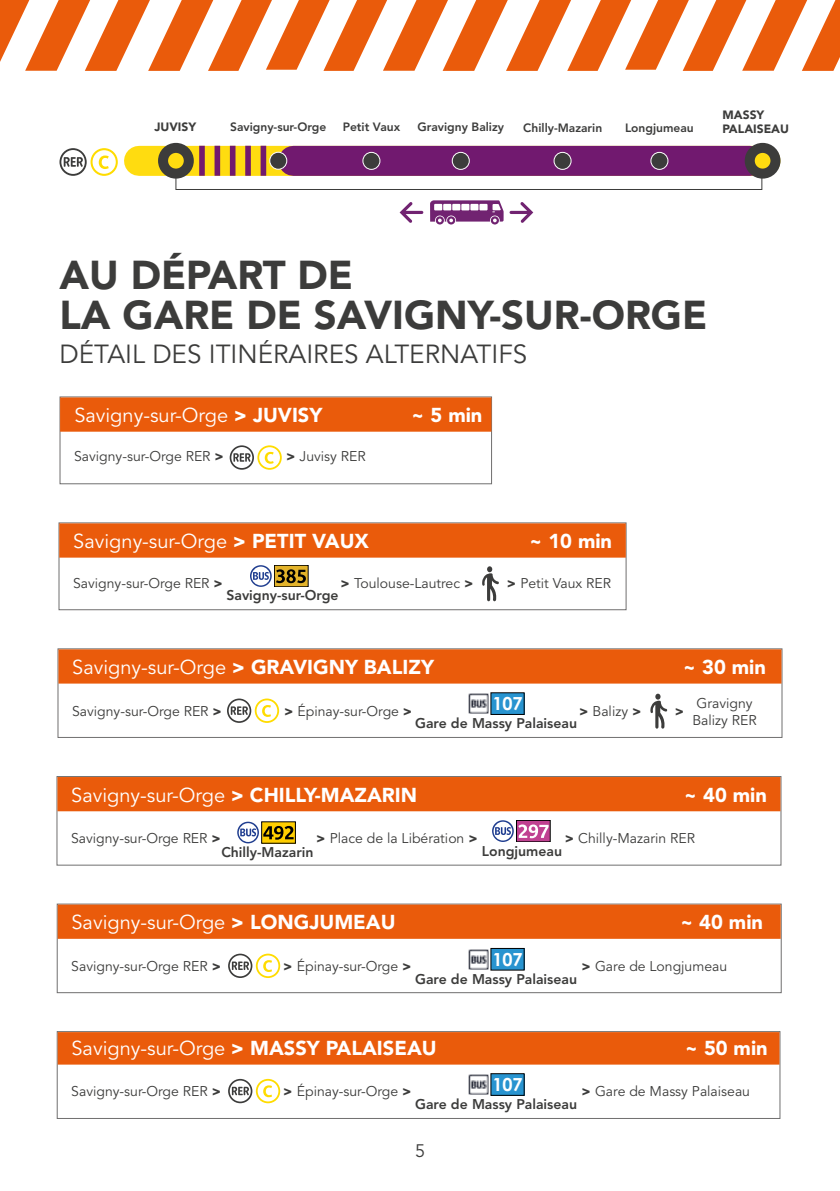
<style>
.page{position:relative;width:840px;height:1191px;background:#fff}
.page>*{position:absolute;margin:0;border:0;box-sizing:border-box;transform-origin:0 0}
.t1{font:900 40px/40px "Avenir LT Std";color:#3c3c3b}
.t2{font:26px "Avenir LT Std";color:#3c3c3b}
.t3{font:20px "Avenir LT Std";color:#fff}
.t4{font:900 20px "Avenir LT Std";color:#fff}
.t5{font:700 18px "Century Gothic";color:#fff}
.t6{font:18px "Avenir LT Std";color:#3c3c3b}
.t7{font:14px/16.8px "Avenir LT Std";color:#3c3c3b}
.t8{font:800 14px "Avenir LT Std";color:#3c3c3b}
.t9{font:900 14px "Avenir LT Std";color:#3c3c3b}
.t10{font:800 12px "Avenir LT Std";color:#3c3c3b}
.t11{font:900 12px/14px "Avenir LT Std";color:#3c3c3b}
.s1{font-weight:900}
</style>
<div class="page">
<svg style="left:0;top:0;width:839px;height:71px"></svg>
<div style="left:59px;top:396px;width:433px;height:88px;border:1px solid #706f6f"></div>
<div style="left:58px;top:522px;width:568px;height:88px;border:1px solid #706f6f"></div>
<div style="left:57px;top:648px;width:725px;height:90px;border:1px solid #706f6f"></div>
<div style="left:56px;top:776px;width:725px;height:89px;border:1px solid #706f6f"></div>
<div style="left:57px;top:903px;width:724px;height:90px;border:1px solid #706f6f"></div>
<div style="left:57px;top:1031px;width:723px;height:88px;border:1px solid #706f6f"></div>
<div style="left:60px;top:397px;width:431px;height:35px;background:#ea5b0b;border:2px solid #ea5b0b"></div>
<div style="left:59px;top:523px;width:566px;height:34px;background:#ea5b0b;border:2px solid #ea5b0b"></div>
<div style="left:58px;top:649px;width:723px;height:34px;background:#ea5b0b;border:2px solid #ea5b0b"></div>
<div style="left:57px;top:777px;width:723px;height:34px;background:#ea5b0b"></div>
<div style="left:58px;top:904px;width:722px;height:34px;background:#ea5b0b;border:2px solid #ea5b0b"></div>
<div style="left:58px;top:1032px;width:721px;height:32px;background:#ea5b0b;border:2px solid #ea5b0b"></div>
<svg style="left:229px;top:445px;width:52px;height:25px"></svg>
<svg style="left:227px;top:698px;width:52px;height:25px"></svg>
<svg style="left:250px;top:565px;width:56px;height:22px"></svg>
<img style="left:468px;top:693px;width:20px;height:21px">
<div style="left:490px;top:693px;width:34px;height:21px;background:#2894d0"></div>
<svg style="left:492px;top:820px;width:56px;height:22px"></svg>
<svg style="left:237px;top:821px;width:56px;height:22px"></svg>
<svg style="left:228px;top:953px;width:52px;height:25px"></svg>
<svg style="left:228px;top:1078px;width:52px;height:25px"></svg>
<img style="left:468px;top:949px;width:20px;height:20px">
<div style="left:490px;top:948px;width:34px;height:22px;background:#2894d0"></div>
<div style="left:490px;top:948px;width:34px;height:22px;border:1px solid #000"></div>
<img style="left:468px;top:1074px;width:20px;height:20px">
<div style="left:490px;top:1073px;width:34px;height:22px;background:#2894d0"></div>
<div style="left:490px;top:1073px;width:34px;height:22px;border:1px solid #000"></div>
<svg style="left:482px;top:566px;width:16px;height:35px"></svg>
<svg style="left:650px;top:693px;width:17px;height:36px"></svg>
<svg style="left:175px;top:179px;width:587px;height:11px"></svg>
<svg style="left:139px;top:146px;width:612px;height:30px;background:#efc71c"></svg>
<svg style="left:59px;top:148px;width:59px;height:28px"></svg>
<svg style="left:430px;top:200px;width:73px;height:24px"></svg>
<svg style="left:509px;top:202px;width:24px;height:21px"></svg>
<svg style="left:399px;top:202px;width:24px;height:21px"></svg>
<div style="left:293px;top:146px;width:456px;height:30px;background:#71196f"></div>
<svg style="left:749px;top:148px;width:26px;height:26px"></svg>
<div style="left:744px;top:143px;width:36px;height:36px;border:10px solid #3c3c3b;border-radius:50%"></div>
<div style="left:269px;top:152px;width:17px;height:17px;background:#3c3c3b;border-radius:50%"></div>
<div style="left:269px;top:152px;width:18px;height:17px;border:1px solid #fff;border-radius:50%"></div>
<div style="left:363px;top:152px;width:17px;height:17px;background:#3c3c3b;border-radius:50%"></div>
<div style="left:362px;top:152px;width:18px;height:18px;border:1px solid #fff;border-radius:50%"></div>
<div style="left:452px;top:152px;width:17px;height:17px;background:#3c3c3b;border-radius:50%"></div>
<div style="left:452px;top:152px;width:17px;height:18px;border:1px solid #fff;border-radius:50%"></div>
<div style="left:553px;top:152px;width:17px;height:17px;background:#3c3c3b;border-radius:50%"></div>
<div style="left:553px;top:152px;width:18px;height:18px;border:1px solid #fff;border-radius:50%"></div>
<div style="left:650px;top:152px;width:17px;height:17px;background:#3c3c3b;border-radius:50%"></div>
<div style="left:650px;top:152px;width:17px;height:18px;border:1px solid #fff;border-radius:50%"></div>
<div style="left:199px;top:146px;width:6px;height:30px;background:#71196f"></div>
<div style="left:214px;top:146px;width:6px;height:30px;background:#71196f"></div>
<div style="left:230px;top:146px;width:5px;height:30px;background:#71196f"></div>
<div style="left:245px;top:146px;width:6px;height:30px;background:#71196f"></div>
<div style="left:260px;top:146px;width:6px;height:30px;background:#71196f"></div>
<div style="left:163px;top:148px;width:26px;height:26px;background:#ffdc10;border-radius:50%"></div>
<div style="left:158px;top:143px;width:36px;height:36px;border:10px solid #3c3c3b;border-radius:50%"></div>
<p class="t11" style="left:154px;top:120px;width:43px">JUVISY</p>
<p class="t10" style="left:230px;top:120px;width:98px">Savigny-sur-Orge</p>
<p class="t10" style="left:342px;top:120px;width:59px">Petit Vaux</p>
<p class="t10" style="left:417px;top:120px;width:88px">Gravigny Balizy</p>
<p class="t10" style="left:523px;top:121px;width:80px">Chilly-Mazarin</p>
<p class="t10" style="left:624px;top:121px;width:70px">Longjumeau</p>
<p class="t11" style="left:722px;top:107px;width:68px">MASSY<br>PALAISEAU</p>
<h1 class="t1" style="left:59px;top:255px;width:649px">AU DÉPART DE<br>LA GARE DE SAVIGNY-SUR-ORGE</h1>
<h2 class="t2" style="left:59px;top:339px;width:469px">DÉTAIL DES ITINÉRAIRES ALTERNATIFS</h2>
<h3 class="t3" style="left:74px;top:404px;width:249px">Savigny-sur-Orge <span class="s1">&gt; JUVISY</span></h3>
<h3 class="t4" style="left:411px;top:403px;width:73px">~ 5 min</h3>
<p class="t7" style="left:74px;top:448px;width:151px">Savigny-sur-Orge RER <span class="s1">&gt;</span></p>
<p class="t7" style="left:286px;top:448px;width:81px"><span class="s1">&gt;</span> Juvisy RER</p>
<h3 class="t3" style="left:73px;top:529px;width:297px">Savigny-sur-Orge <span class="s1">&gt; PETIT VAUX</span></h3>
<h3 class="t4" style="left:529px;top:529px;width:84px">~ 10 min</h3>
<p class="t7" style="left:340px;top:575px;width:134px"><span class="s1">&gt;</span> Toulouse-Lautrec <span class="s1">&gt;</span></p>
<p class="t7" style="left:506px;top:575px;width:106px"><span class="s1">&gt;</span> Petit Vaux RER</p>
<p class="t7" style="left:73px;top:575px;width:151px">Savigny-sur-Orge RER <span class="s1">&gt;</span></p>
<p class="t8" style="left:226px;top:587px;width:114px">Savigny-sur-Orge</p>
<h3 class="t3" style="left:72px;top:655px;width:363px">Savigny-sur-Orge <span class="s1">&gt; GRAVIGNY BALIZY</span></h3>
<h3 class="t4" style="left:682px;top:655px;width:84px">~ 30 min</h3>
<p class="t5" style="left:492px;top:690px;width:32px">107</p>
<p class="t8" style="left:415px;top:715px;width:163px">Gare de Massy Palaiseau</p>
<p class="t7" style="left:72px;top:703px;width:151px">Savigny-sur-Orge RER <span class="s1">&gt;</span></p>
<p class="t7" style="left:284px;top:703px;width:130px"><span class="s1">&gt;</span> Épinay-sur-Orge <span class="s1">&gt;</span></p>
<p class="t7" style="left:578px;top:703px;width:64px"><span class="s1">&gt;</span> Balizy <span class="s1">&gt;</span></p>
<p class="t9" style="left:674px;top:703px;width:11px">&gt;</p>
<p class="t7" style="left:692px;top:695px;width:66px">Gravigny<br>Balizy RER</p>
<h3 class="t3" style="left:71px;top:783px;width:347px">Savigny-sur-Orge <span class="s1">&gt; CHILLY-MAZARIN</span></h3>
<h3 class="t4" style="left:683px;top:782px;width:84px">~ 40 min</h3>
<p class="t7" style="left:71px;top:830px;width:151px">Savigny-sur-Orge RER <span class="s1">&gt;</span></p>
<p class="t7" style="left:316px;top:830px;width:163px"><span class="s1">&gt;</span> Place de la Libération <span class="s1">&gt;</span></p>
<p class="t7" style="left:564px;top:830px;width:132px"><span class="s1">&gt;</span> Chilly-Mazarin RER</p>
<p class="t8" style="left:221px;top:844px;width:94px">Chilly-Mazarin</p>
<p class="t8" style="left:481px;top:842px;width:82px">Longjumeau</p>
<h3 class="t3" style="left:71px;top:911px;width:325px">Savigny-sur-Orge <span class="s1">&gt; LONGJUMEAU</span></h3>
<h3 class="t4" style="left:679px;top:910px;width:84px">~ 40 min</h3>
<p class="t5" style="left:492px;top:946px;width:32px">107</p>
<p class="t7" style="left:71px;top:958px;width:151px">Savigny-sur-Orge RER <span class="s1">&gt;</span></p>
<p class="t7" style="left:283px;top:958px;width:130px"><span class="s1">&gt;</span> Épinay-sur-Orge <span class="s1">&gt;</span></p>
<p class="t7" style="left:581px;top:958px;width:147px"><span class="s1">&gt;</span> Gare de Longjumeau</p>
<p class="t8" style="left:415px;top:971px;width:163px">Gare de Massy Palaiseau</p>
<h3 class="t3" style="left:71px;top:1036px;width:366px">Savigny-sur-Orge <span class="s1">&gt; MASSY PALAISEAU</span></h3>
<h3 class="t4" style="left:684px;top:1036px;width:84px">~ 50 min</h3>
<p class="t5" style="left:492px;top:1071px;width:32px">107</p>
<p class="t7" style="left:71px;top:1083px;width:151px">Savigny-sur-Orge RER <span class="s1">&gt;</span></p>
<p class="t7" style="left:283px;top:1083px;width:130px"><span class="s1">&gt;</span> Épinay-sur-Orge <span class="s1">&gt;</span></p>
<p class="t7" style="left:581px;top:1083px;width:170px"><span class="s1">&gt;</span> Gare de Massy Palaiseau</p>
<p class="t8" style="left:415px;top:1096px;width:163px">Gare de Massy Palaiseau</p>
<p class="t6" style="left:415px;top:1140px;width:12px">5</p>
</div>
